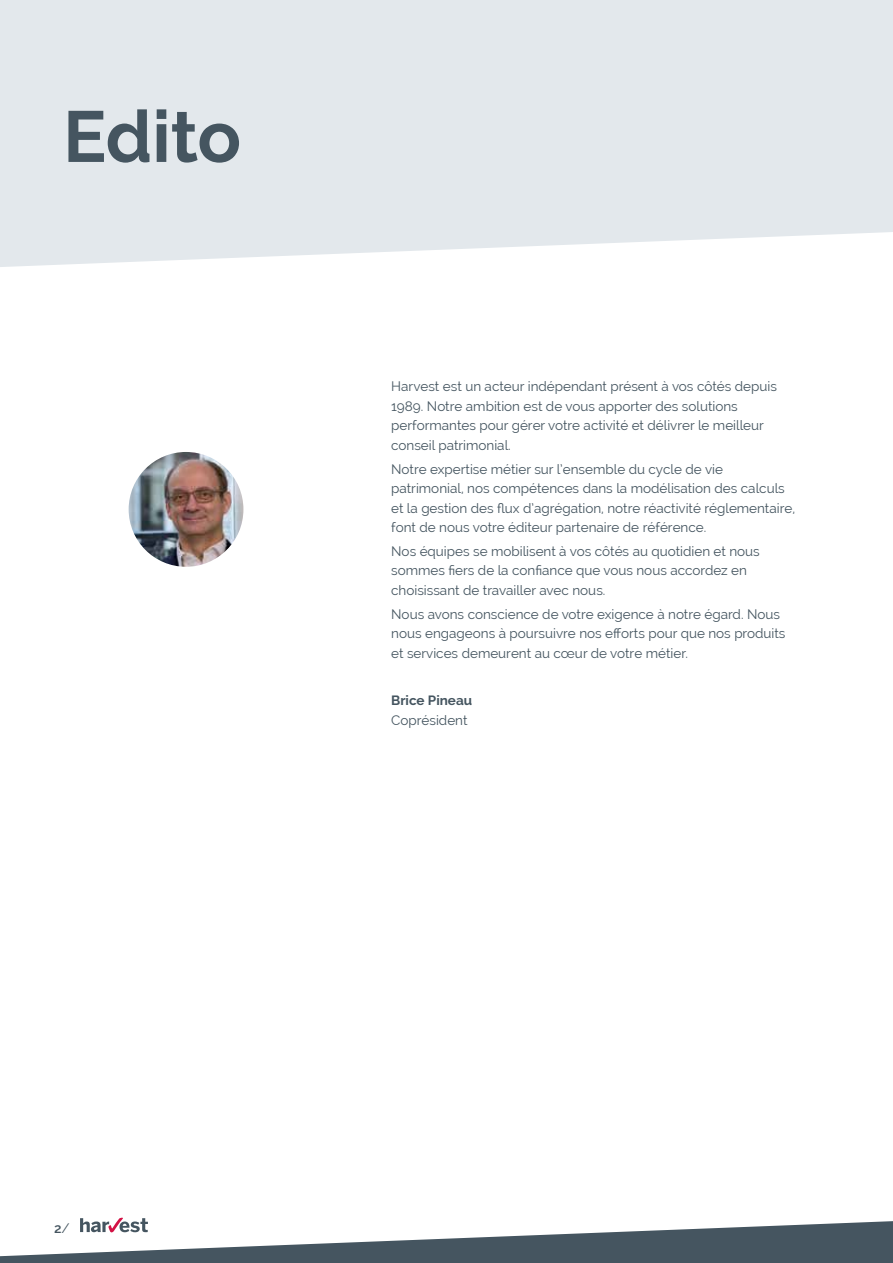
<style>
.page{position:relative;width:893px;height:1263px;background:#fff}
.page>*{position:absolute;margin:0;border:0;box-sizing:border-box;transform-origin:0 0}
.t1{font:700 72px "Raleway";letter-spacing:-.005em;color:#455560}
.t2{font:13.5px/19.5px "Raleway";color:#455560}
.t3{font:700 13.5px "Raleway";color:#455560}
.t4{font:600 13.5px "Raleway";color:#455560}
.s1{font-weight:400}
</style>
<div class="page">
<svg style="left:0;top:1221px;width:893px;height:42px;fill:#455560"></svg>
<div style="left:0;top:0;width:893px;height:267px;background:#e3e8ec"></div>
<svg style="left:80px;top:1217px;width:68px;height:15px"></svg>
<img style="left:129px;top:452px;width:114px;height:115px;border-radius:57px">
<h1 class="t1" style="left:63px;top:95px;width:179px">Edito</h1>
<p class="t2" style="left:391px;top:377px;width:387px">Harvest est un acteur indépendant présent à vos côtés depuis 1989. Notre ambition est de vous apporter des solutions performantes pour gérer votre activité et délivrer le meilleur conseil patrimonial.</p>
<p class="t2" style="left:391px;top:459px;width:405px">Notre expertise métier sur l’ensemble du cycle de vie patrimonial, nos compétences dans la modélisation des calculs et la gestion des flux d’agrégation, notre réactivité réglementaire, font de nous votre éditeur partenaire de référence.</p>
<p class="t2" style="left:391px;top:541px;width:370px">Nos équipes se mobilisent à vos côtés au quotidien et nous sommes fiers de la confiance que vous nous accordez en choisissant de travailler avec nous.</p>
<p class="t2" style="left:391px;top:604px;width:396px">Nous avons conscience de votre exigence à notre égard. Nous nous engageons à poursuivre nos efforts pour que nos produits et services demeurent au cœur de votre métier.</p>
<p class="t3" style="left:391px;top:693px;width:82px">Brice Pineau</p>
<p class="t2" style="left:391px;top:710px;width:78px">Coprésident</p>
<p class="t4" style="left:54px;top:1221px;width:17px">2<span class="s1">/</span></p>
</div>
